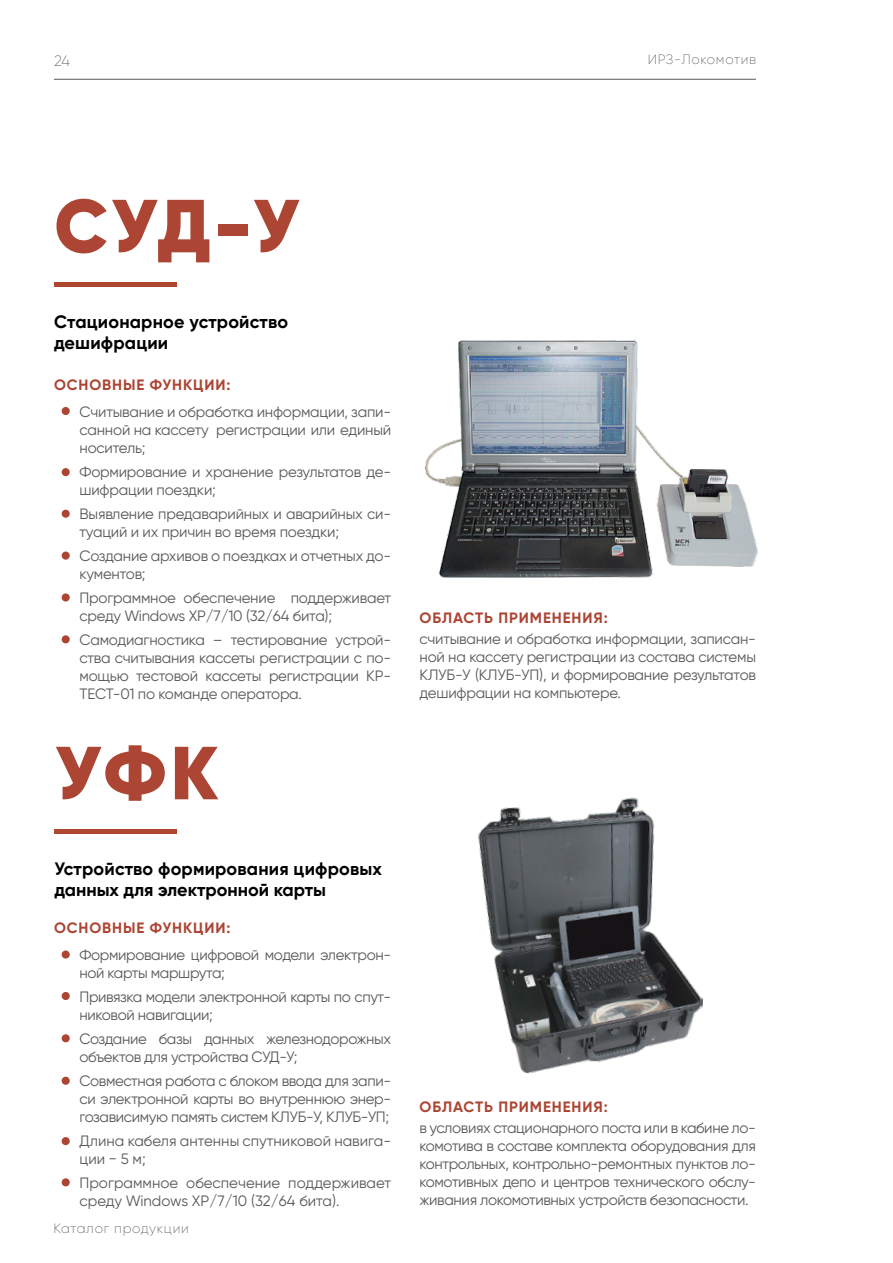
<style>
.page{position:relative;width:893px;height:1263px;background:#fff}
.page>*{position:absolute;margin:0;border:0;box-sizing:border-box;transform-origin:0 0}
.t1{font:900 75px "Gilroy";letter-spacing:.03em;color:#ac4533}
.t2{font:700 18px/21.6px "Gilroy";letter-spacing:.01em;color:#000}
.t3{font:15px/18px "Gilroy";letter-spacing:-.02em;color:#58595b}
.t4{font:15px/18px "Gilroy";color:#58595b}
.t5{font:700 15px "Gilroy";letter-spacing:.06em;color:#ac4533}
.t6{font:200 15px "Gilroy";color:#58595b}
.t7{font:200 13.5px "Gilroy";letter-spacing:.05em;color:#58595b}
</style>
<div class="page">
<hr style="left:54px;top:79px;width:702px;height:1px;background:#58595b">
<div style="left:54px;top:282px;width:122px;height:5px;background:#af462f"></div>
<hr style="left:54px;top:829px;width:123px;height:4px;background:#af462f">
<img style="left:425px;top:340px;width:333px;height:238px">
<img style="left:478px;top:797px;width:225px;height:277px">
<div style="left:62px;top:407px;width:8px;height:8px;background:#ac4533;border-radius:50%"></div>
<div style="left:62px;top:468px;width:8px;height:8px;background:#ac4533;border-radius:50%"></div>
<div style="left:62px;top:510px;width:8px;height:8px;background:#ac4533;border-radius:50%"></div>
<div style="left:62px;top:551px;width:8px;height:9px;background:#ac4533;border-radius:50%"></div>
<div style="left:62px;top:593px;width:8px;height:8px;background:#ac4533;border-radius:50%"></div>
<div style="left:62px;top:635px;width:8px;height:8px;background:#ac4533;border-radius:50%"></div>
<div style="left:62px;top:950px;width:8px;height:8px;background:#ac4533;border-radius:50%"></div>
<div style="left:62px;top:992px;width:8px;height:8px;background:#ac4533;border-radius:50%"></div>
<div style="left:62px;top:1034px;width:8px;height:8px;background:#ac4533;border-radius:50%"></div>
<div style="left:62px;top:1077px;width:8px;height:8px;background:#ac4533;border-radius:50%"></div>
<div style="left:62px;top:1137px;width:8px;height:8px;background:#ac4533;border-radius:50%"></div>
<div style="left:62px;top:1178px;width:8px;height:8px;background:#ac4533;border-radius:50%"></div>
<p class="t6" style="left:54px;top:51px;width:18px">24</p>
<p class="t7" style="left:648px;top:51px;width:110px">ИРЗ-Локомотив</p>
<h1 class="t1" style="left:54px;top:178px;width:247px">СУД-У</h1>
<p class="t2" style="left:54px;top:311px;width:236px">Стационарное устройство дешифрации</p>
<p class="t5" style="left:54px;top:375px;width:178px">ОСНОВНЫЕ ФУНКЦИИ:</p>
<p class="t3" style="left:80px;top:402px;width:313px;text-align:justify">Считывание и обработка информации, запи&shy;санной на кассету регистрации или единый носитель;</p>
<p class="t3" style="left:80px;top:462px;width:313px">Формирование и хранение результатов де&shy;шифрации поездки;</p>
<p class="t3" style="left:80px;top:504px;width:313px">Выявление предаварийных и аварийных си&shy;туаций и их причин во время поездки;</p>
<p class="t3" style="left:80px;top:546px;width:313px">Создание архивов о поездках и отчетных до&shy;кументов;</p>
<p class="t3" style="left:80px;top:588px;width:313px">Программное обеспечение поддерживает среду Windows XP/7/10 (32/64 бита);</p>
<p class="t3" style="left:80px;top:630px;width:313px;text-align:justify">Самодиагностика – тестирование устрой&shy;ства считывания кассеты регистрации с по&shy;мощью тестовой кассеты регистрации КР-ТЕСТ-01 по команде оператора.</p>
<h1 class="t1" style="left:55px;top:725px;width:165px">УФК</h1>
<p class="t2" style="left:54px;top:857px;width:329px">Устройство формирования цифровых данных для электронной карты</p>
<p class="t5" style="left:54px;top:918px;width:178px">ОСНОВНЫЕ ФУНКЦИИ:</p>
<p class="t3" style="left:80px;top:946px;width:313px">Формирование цифровой модели электрон&shy;ной карты маршрута;</p>
<p class="t3" style="left:80px;top:988px;width:313px">Привязка модели электронной карты по спут&shy;никовой навигации;</p>
<p class="t3" style="left:80px;top:1030px;width:313px">Создание базы данных железнодорожных объектов для устройства СУД-У;</p>
<p class="t3" style="left:80px;top:1072px;width:313px;text-align:justify">Совместная работа с блоком ввода для запи&shy;си электронной карты во внутреннюю энер&shy;гозависимую память систем КЛУБ‑У, КЛУБ‑УП;</p>
<p class="t4" style="left:80px;top:1132px;width:313px">Длина кабеля антенны спутниковой навига&shy;ции − 5 м;</p>
<p class="t4" style="left:80px;top:1174px;width:313px">Программное обеспечение поддерживает среду Windows XP/7/10 (32/64 бита).</p>
<p class="t7" style="left:53px;top:1220px;width:137px">Каталог продукции</p>
<p class="t5" style="left:420px;top:608px;width:190px">ОБЛАСТЬ ПРИМЕНЕНИЯ:</p>
<p class="t3" style="left:420px;top:629px;width:338px;text-align:justify">считывание и обработка информации, записан&shy;ной на кассету регистрации из состава системы КЛУБ-У (КЛУБ-УП), и формирование результатов дешифрации на компьютере.</p>
<p class="t5" style="left:420px;top:1097px;width:190px">ОБЛАСТЬ ПРИМЕНЕНИЯ:</p>
<p class="t3" style="left:420px;top:1118px;width:338px;text-align:justify">в условиях стационарного поста или в кабине ло&shy;комотива в составе комплекта оборудования для контрольных, контрольно-ремонтных пунктов ло&shy;комотивных депо и центров технического обслу&shy;живания локомотивных устройств безопасности.</p>
</div>
